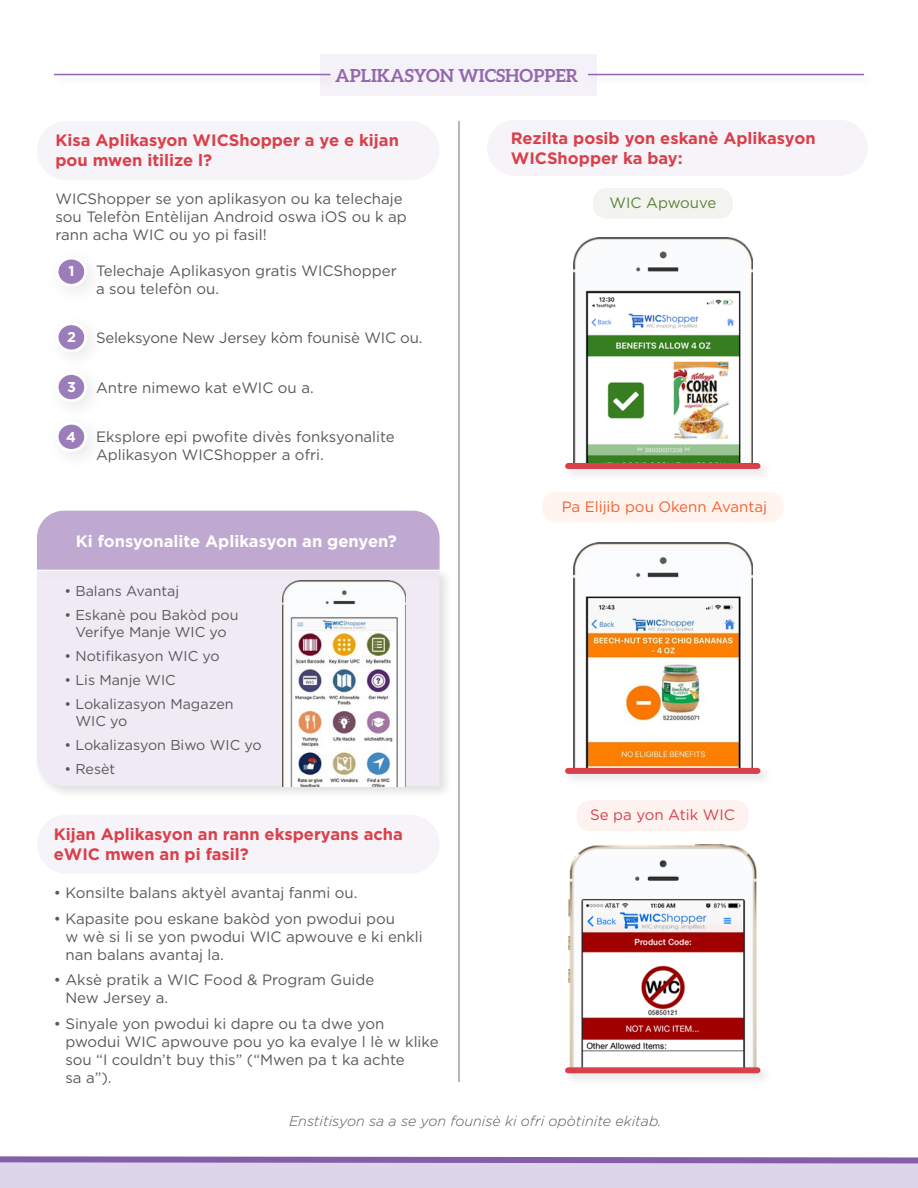
<style>
.page{position:relative;width:918px;height:1188px;background:#fff}
.page>*{position:absolute;margin:0;border:0;box-sizing:border-box;transform-origin:0 0}
.t1{font:700 18px "Aleo";color:#9367ac}
.t2{font:700 16.5px/19.8px "Gotham HTF";color:#d9404a}
.t3{font:700 16.5px "Gotham HTF";color:#fff}
.t4{font:15px/18px "Gotham HTF";color:#58595b}
.t5{font:15px "Gotham HTF";color:#f26133}
.t6{font:15px "Gotham HTF";color:#d9404a}
.t7{font:15px "Gotham HTF";color:#5b823a}
.t8{font:14.25px/17.1px "Gotham HTF";color:#58595b;text-align:center}
.t9{font:italic 300 14.25px "Gotham";color:#58595b}
.t10{font:700 14.25px "Gotham HTF";color:#fff}
</style>
<div class="page">
<div style="left:487px;top:120px;width:381px;height:56px;background:#f6f3f9;border-radius:28px"></div>
<div style="left:321px;top:54px;width:276px;height:41px;background:#f4f1f8"></div>
<div style="left:37px;top:121px;width:403px;height:59px;background:#f6f3f9;border-radius:30px"></div>
<div style="left:57px;top:258px;width:29px;height:27px;background:#9b7eb9;border-radius:50%"></div>
<div style="left:56px;top:257px;width:31px;height:30px;border:3px solid #fff;border-radius:50%"></div>
<div style="left:57px;top:324px;width:29px;height:27px;background:#9b7eb9;border-radius:50%"></div>
<div style="left:56px;top:322px;width:31px;height:31px;border:3px solid #fff;border-radius:50%"></div>
<div style="left:57px;top:373px;width:29px;height:28px;background:#9b7eb9;border-radius:50%"></div>
<div style="left:56px;top:372px;width:31px;height:30px;border:3px solid #fff;border-radius:50%"></div>
<div style="left:57px;top:423px;width:29px;height:28px;background:#9b7eb9;border-radius:50%"></div>
<div style="left:56px;top:422px;width:31px;height:30px;border:3px solid #fff;border-radius:50%"></div>
<div style="left:37px;top:815px;width:403px;height:59px;background:#f6f3f9;border-radius:30px"></div>
<div style="left:33px;top:567px;width:420px;height:232px;background:#231f20;opacity:.14"></div>
<div style="left:37px;top:584px;width:403px;height:202px;background:#efeaf4"></div>
<div style="left:37px;top:511px;width:403px;height:55px;background:#c0a9d1"></div>
<div style="left:35px;top:566px;width:416px;height:18px;background:#231f20;opacity:.14"></div>
<hr style="left:37px;top:570px;width:403px;height:1px;background:#fff">
<img style="left:283px;top:581px;width:122px;height:205px">
<div style="left:586px;top:70px;width:290px;height:18px;background:#231f20;opacity:.14"></div>
<hr style="left:588px;top:74px;width:276px;height:1px;background:#9367ac">
<div style="left:52px;top:70px;width:291px;height:18px;background:#231f20;opacity:.14"></div>
<hr style="left:54px;top:74px;width:276px;height:1px;background:#9367ac">
<div style="left:455px;top:120px;width:17px;height:973px;background:#231f20;opacity:.14"></div>
<hr style="left:459px;top:121px;width:1px;height:961px;background:#6d6f71">
<div style="left:593px;top:188px;width:140px;height:31px;background:#f3f4ef;border-radius:14px"></div>
<img style="left:573px;top:237px;width:179px;height:223px">
<div style="left:562px;top:460px;width:211px;height:22px;background:#231f20;opacity:.14"></div>
<div style="left:568px;top:463px;width:190px;height:6px;background:#d9404a"></div>
<div style="left:542px;top:492px;width:241px;height:30px;background:#fff5ee;border-radius:14px"></div>
<img style="left:573px;top:542px;width:179px;height:222px">
<div style="left:562px;top:764px;width:211px;height:23px;background:#231f20;opacity:.14"></div>
<div style="left:568px;top:768px;width:190px;height:6px;background:#d9404a"></div>
<div style="left:577px;top:800px;width:172px;height:31px;background:#fdf2ef;border-radius:14px"></div>
<img style="left:569px;top:844px;width:188px;height:220px">
<div style="left:562px;top:1064px;width:211px;height:22px;background:#231f20;opacity:.14"></div>
<div style="left:568px;top:1067px;width:190px;height:6px;background:#d9404a"></div>
<div style="left:0;top:1160px;width:918px;height:28px;background:#ddd5ea"></div>
<svg style="left:0;top:1156px;width:918px;height:8px"></svg>
<p class="t1" style="left:335px;top:65px;width:245px">APLIKASYON WICSHOPPER</p>
<p class="t2" style="left:56px;top:130px;width:345px">Kisa Aplikasyon WICShopper a ye e kijan pou mwen itilize l?</p>
<p class="t4" style="left:56px;top:189px;width:353px">WICShopper se yon aplikasyon ou ka telechaje sou Telefòn Entèlijan Android oswa iOS ou k ap rann acha WIC ou yo pi fasil!</p>
<p class="t4" style="left:96px;top:261px;width:302px">Telechaje Aplikasyon gratis WICShopper a sou telefòn ou.</p>
<p class="t4" style="left:96px;top:329px;width:328px">Seleksyone New Jersey kòm founisè WIC ou.</p>
<p class="t4" style="left:96px;top:378px;width:219px">Antre nimewo kat eWIC ou a.</p>
<p class="t4" style="left:96px;top:428px;width:300px">Eksplore epi pwofite divès fonksyonalite<br>Aplikasyon WICShopper a ofri.</p>
<p class="t10" style="left:68px;top:263px;width:8px">1</p>
<p class="t10" style="left:67px;top:329px;width:10px">2</p>
<p class="t10" style="left:67px;top:379px;width:10px">3</p>
<p class="t10" style="left:66px;top:428px;width:11px">4</p>
<p class="t3" style="left:76px;top:532px;width:323px">Ki fonsyonalite Aplikasyon an genyen?</p>
<p class="t8" style="left:64px;top:583px;width:116px">• Balans Avantaj</p>
<p class="t8" style="left:64px;top:606px;width:176px">• Eskanè pou Bakòd pou<br>Verifye Manje WIC yo</p>
<p class="t8" style="left:64px;top:647px;width:157px">• Notifikasyon WIC yo</p>
<p class="t8" style="left:64px;top:671px;width:113px">• Lis Manje WIC</p>
<p class="t8" style="left:75px;top:695px;width:160px;text-align:left;text-indent:-11px">• Lokalizasyon Magazen<br>WIC yo</p>
<p class="t8" style="left:64px;top:736px;width:199px">• Lokalizasyon Biwo WIC yo</p>
<p class="t8" style="left:64px;top:760px;width:52px">• Resèt</p>
<p class="t2" style="left:54px;top:824px;width:351px">Kijan Aplikasyon an rann eksperyans acha eWIC mwen an pi fasil?</p>
<p class="t4" style="left:54px;top:884px;width:305px">• Konsilte balans aktyèl avantaj fanmi ou.</p>
<p class="t4" style="left:65px;top:909px;width:359px;text-indent:-12px">• Kapasite pou eskane bakòd yon pwodui pou<br>w wè si li se yon pwodui WIC apwouve e ki enkli nan balans avantaj la.</p>
<p class="t4" style="left:65px;top:971px;width:310px;text-indent:-12px">• Aksè pratik a WIC Food &amp; Program Guide<br>New Jersey a.</p>
<p class="t4" style="left:65px;top:1014px;width:375px;text-indent:-12px">• Sinyale yon pwodui ki dapre ou ta dwe yon pwodui WIC apwouve pou yo ka evalye l lè w klike sou “I couldn’t buy this” (“Mwen pa t ka achte<br>sa a”).</p>
<p class="t2" style="left:511px;top:128px;width:306px">Rezilta posib yon eskanè Aplikasyon<br>WICShopper ka bay:</p>
<p class="t7" style="left:610px;top:194px;width:108px">WIC Apwouve</p>
<p class="t5" style="left:562px;top:499px;width:207px">Pa Elijib pou Okenn Avantaj</p>
<p class="t6" style="left:590px;top:807px;width:146px">Se pa yon Atik WIC</p>
<p class="t9" style="left:289px;top:1113px;width:374px">Enstitisyon sa a se yon founisè ki ofri opòtinite ekitab.</p>
</div>
